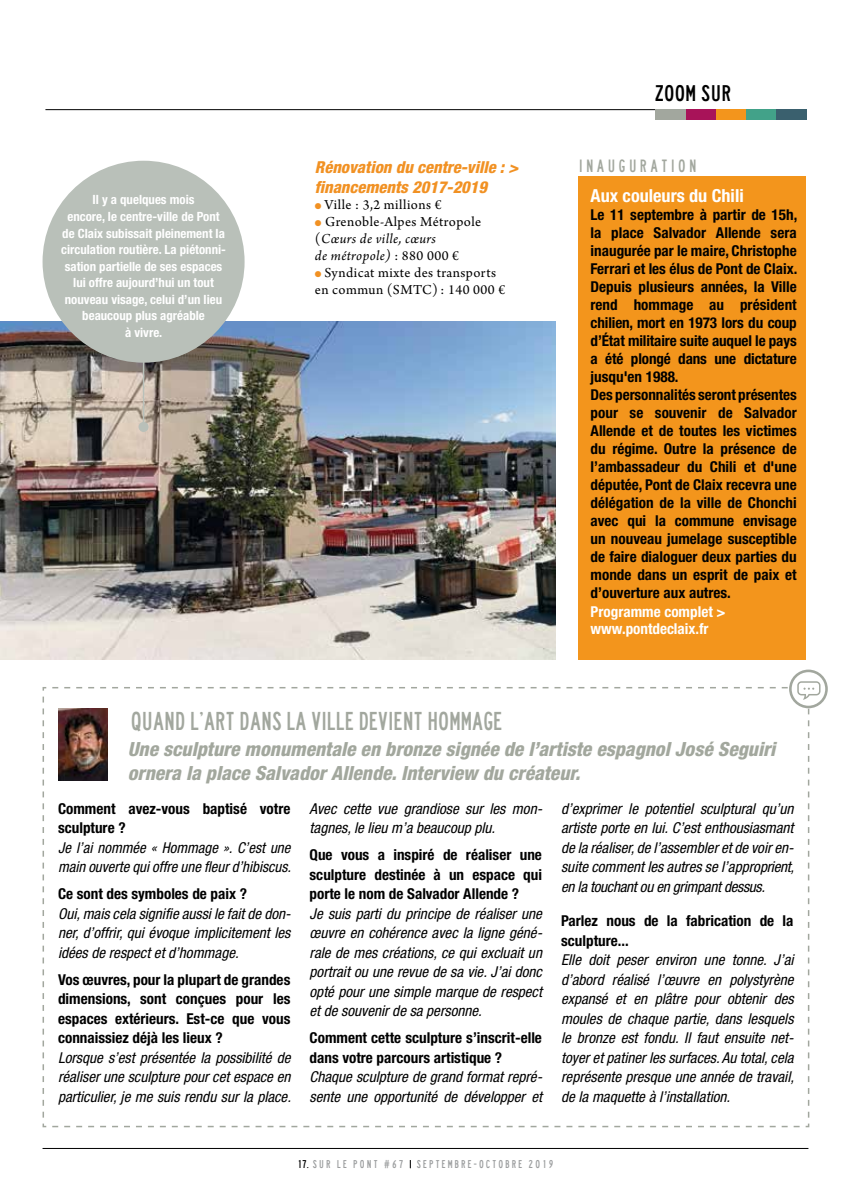
<style>
.page{position:relative;width:851px;height:1191px;background:#fff}
.page>*{position:absolute;margin:0;border:0;box-sizing:border-box;transform-origin:0 0}
.t1{font:24px "lanea";color:#a2a79e}
.t2{font:21px "lanea";letter-spacing:.01em;color:#000;scale:1.09 1}
.t3{font:italic 800 condensed 19.5px/24px "Helvetica Neue";color:#a2a79d}
.t4{font:700 condensed 18px "Helvetica Neue";color:#fff}
.t5{font:italic 800 condensed 16.5px/19.5px "Helvetica Neue";color:#f19123}
.t6{font:16.5px "lanea";letter-spacing:.2em;color:#a2a79e}
.t7{font:italic condensed 15px/19.5px "Helvetica Neue";color:#000;text-align:justify}
.t8{font:700 condensed 15px/18px "Helvetica Neue";color:#000}
.t9{font:700 condensed 15px/16.5px "Helvetica Neue";color:#fff}
.t10{font:14.4px/17px "Arno Pro";letter-spacing:.03em;color:#000}
.t11{font:700 condensed 12.75px/16.5px "Helvetica Neue";color:#fff;text-align:center}
.t12{font:10.5px "lanea";letter-spacing:.2em;color:#9c9e9f}
.s1{color:#f19123}
.s2{font-style:italic}
.s3{color:#000}
</style>
<div class="page">
<hr style="left:43px;top:1148px;width:765px;height:1px;background:#000">
<hr style="left:45px;top:109px;width:761px;height:1px;background:#000">
<div style="left:655px;top:109px;width:30px;height:10px;background:#a2a79e"></div>
<div style="left:685px;top:109px;width:31px;height:10px;background:#a81359"></div>
<div style="left:716px;top:109px;width:30px;height:10px;background:#f3951c"></div>
<div style="left:746px;top:109px;width:30px;height:10px;background:#42a289"></div>
<div style="left:776px;top:109px;width:31px;height:10px;background:#3a606e"></div>
<div style="left:578px;top:176px;width:227px;height:483px;background:#f3951c"></div>
<svg style="left:43px;top:669px;width:784px;height:458px"></svg>
<img style="left:58px;top:709px;width:50px;height:71px">
<img style="left:0;top:321px;width:555px;height:338px">
<div style="left:43px;top:161px;width:201px;height:202px;background:#b9c0b9;border-radius:50%"></div>
<hr style="left:143px;top:336px;width:1px;height:91px;background:#b9c0b9">
<div style="left:138px;top:422px;width:10px;height:10px;background:#b9c0b9;border-radius:50%"></div>
<p class="t11" style="left:61px;top:191px;width:166px">Il y a quelques mois<br>encore, le centre-ville de Pont de Claix subissait pleinement la circulation routière. La piétonni&shy;sation partielle de ses espaces lui offre aujourd’hui un tout nouveau visage, celui d’un lieu beaucoup plus agréable<br>à vivre.</p>
<p class="t5" style="left:315px;top:157px;width:205px">Rénovation du centre-ville : &gt; financements 2017-2019</p>
<p class="t10" style="left:315px;top:197px;width:128px"><span class="s1">●</span> Ville : 3,2 millions €</p>
<p class="t10" style="left:315px;top:214px;width:168px"><span class="s1">●</span> Grenoble-Alpes Métropole (<span class="s2">Cœurs de ville, cœurs<br>de métropole)</span> : 880 000 €</p>
<p class="t10" style="left:315px;top:265px;width:192px"><span class="s1">●</span> Syndicat mixte des transports en commun (SMTC) : 140 000 €</p>
<h1 class="t1" style="left:131px;top:707px;width:373px">QUAND L’ART DANS LA VILLE DEVIENT HOMMAGE</h1>
<h2 class="t2" style="left:654px;top:80px;width:72px">ZOOM SUR</h2>
<p class="t6" style="left:578px;top:155px;width:119px">INAUGURATION</p>
<p class="t4" style="left:590px;top:184px;width:155px">Aux couleurs du Chili</p>
<p class="t8" style="left:590px;top:205px;width:208px">Le 11 septembre à partir de 15h, la place Salvador Allende sera inaugurée par le maire, Christophe<br>Ferrari et les élus de Pont de Claix.<br>Depuis plusieurs années, la Ville rend hommage au président chilien, mort en 1973 lors du coup d’État militaire suite auquel le pays a été plongé dans une dictature jusqu'en 1988.<br>Des personnalités seront présentes pour se souvenir de Salvador<br>Allende et de toutes les victimes du régime. Outre la présence de l’ambassadeur du Chili et d'une députée, Pont de Claix recevra une délégation de la ville de Chonchi avec qui la commune envisage un nouveau jumelage susceptible de faire dialoguer deux parties du monde dans un esprit de paix et d’ouverture aux autres.</p>
<p class="t9" style="left:590px;top:603px;width:136px">Programme complet &gt; www.pontdeclaix.fr</p>
<h3 class="t3" style="left:128px;top:737px;width:649px">Une sculpture monumentale en bronze signée de l’artiste espagnol José Seguiri ornera la place Salvador Allende. Interview du créateur.</h3>
<p class="t8" style="left:58px;top:798px;width:234px;line-height:19.5px">Comment avez-vous baptisé votre sculpture ?</p>
<p class="t7" style="left:58px;top:837px;width:234px">Je l’ai nommée « Hommage ». C’est une main ouverte qui offre une fleur d’hibiscus.</p>
<p class="t8" style="left:58px;top:884px;width:190px">Ce sont des symboles de paix ?</p>
<p class="t7" style="left:58px;top:903px;width:234px">Oui, mais cela signifie aussi le fait de don&shy;ner, d’offrir, qui évoque implicitement les idées de respect et d’hommage.</p>
<p class="t8" style="left:58px;top:969px;width:234px;line-height:19.5px;text-align:justify">Vos œuvres, pour la plupart de grandes dimensions, sont conçues pour les espaces extérieurs. Est-ce que vous connaissiez déjà les lieux ?</p>
<p class="t7" style="left:58px;top:1047px;width:234px">Lorsque s’est présentée la possibilité de réaliser une sculpture pour cet espace en particulier, je me suis rendu sur la place.</p>
<p class="t7" style="left:309px;top:798px;width:234px">Avec cette vue grandiose sur les mon&shy;tagnes, le lieu m’a beaucoup plu.</p>
<p class="t8" style="left:309px;top:845px;width:234px;line-height:19.5px;text-align:justify">Que vous a inspiré de réaliser une sculpture destinée à un espace qui porte le nom de Salvador Allende ?</p>
<p class="t7" style="left:309px;top:903px;width:234px">Je suis parti du principe de réaliser une œuvre en cohérence avec la ligne géné&shy;rale de mes créations, ce qui excluait un portrait ou une revue de sa vie. J’ai donc opté pour une simple marque de respect et de souvenir de sa personne.</p>
<p class="t8" style="left:309px;top:1028px;width:234px;line-height:19.5px">Comment cette sculpture s’inscrit-elle dans votre parcours artistique ?</p>
<p class="t7" style="left:309px;top:1067px;width:234px">Chaque sculpture de grand format repré&shy;sente une opportunité de développer et</p>
<p class="t7" style="left:561px;top:798px;width:234px">d’exprimer le potentiel sculptural qu’un artiste porte en lui. C’est enthousiasmant de la réaliser, de l’assembler et de voir en&shy;suite comment les autres se l’approprient, en la touchant ou en grimpant dessus.</p>
<p class="t8" style="left:561px;top:911px;width:234px;line-height:19.5px">Parlez nous de la fabrication de la sculpture...</p>
<p class="t7" style="left:561px;top:950px;width:234px">Elle doit peser environ une tonne. J’ai d’abord réalisé l’œuvre en polystyrène expansé et en plâtre pour obtenir des moules de chaque partie, dans lesquels le bronze est fondu. Il faut ensuite net&shy;toyer et patiner les surfaces. Au total, cela représente presque une année de travail, de la maquette à l’installation.</p>
<p class="t12" style="left:297px;top:1157px;width:108px"><span class="s3">17.</span> SUR LE PONT #67</p>
<p class="t12" style="left:417px;top:1157px;width:138px">SEPTEMBRE-OCTOBRE 2019</p>
</div>
